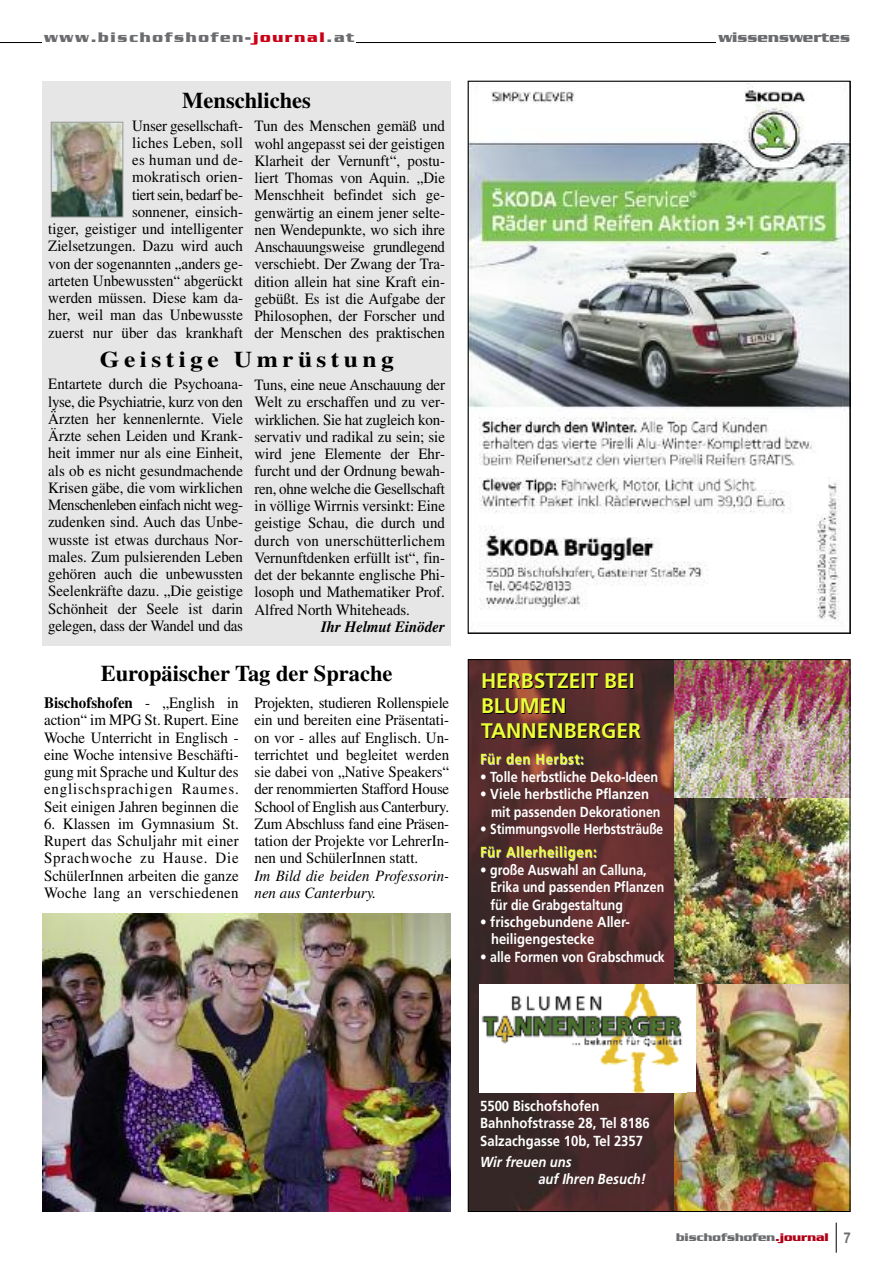
<style>
.page{position:relative;width:893px;height:1263px;background:#fff}
.page>*{position:absolute;margin:0;border:0;box-sizing:border-box;transform-origin:0 0}
.t1{font:700 22.5px "Times";color:#000}
.t2{font:700 22.5px "Times";letter-spacing:.175em;color:#000;scale:1.13 1}
.t3{font:700 21.15px/25.3px "Frutiger";color:#ebff38}
.t4{font:15.75px/17.2px "Times";color:#000;text-align:justify;scale:.95 1}
.t5{font:italic 15.75px/17.2px "Times";color:#000;scale:.95 1}
.t6{font:italic 700 15.75px "Times";color:#000;scale:.95 1}
.t7{font:700 15px "Serpentine";letter-spacing:.115em;color:#6b6c6f}
.t8{font:700 15px "Serpentine";color:#6b6c6f}
.t9{font:700 14.55px/17.4px "Frutiger";color:#fff;scale:.9 1}
.t10{font:700 14.55px "Frutiger";letter-spacing:.05em;color:#ebff38;scale:.9 1}
.t11{font:italic 700 14.55px/17.4px "Frutiger";color:#fff;scale:.9 1}
.t12{font:700 12px "Serpentine";color:#6b6c6f}
.s1{color:#ca0016}
.s2{font-weight:700}
.s3{color:#b10016}
.s4{font-family:"Helvetica";font-stretch:condensed;font-size:15px}
</style>
<div class="page">
<div style="left:43px;top:81px;width:408px;height:565px;background:#e6e6e6"></div>
<hr style="left:0;top:42px;width:850px;height:1px;background:#000">
<hr style="left:836px;top:1222px;width:1px;height:31px;background:#000">
<img style="left:53px;top:124px;width:68px;height:91px">
<div style="left:51px;top:122px;width:72px;height:95px;border:1px solid #999"></div>
<div style="left:716px;top:30px;width:136px;height:29px;background:#fff"></div>
<img style="left:470px;top:83px;width:378px;height:540px">
<div style="left:43px;top:30px;width:313px;height:29px;background:#fff"></div>
<img style="left:43px;top:914px;width:408px;height:297px">
<img style="left:470px;top:661px;width:204px;height:549px">
<img style="left:674px;top:797px;width:174px;height:187px">
<img style="left:674px;top:661px;width:174px;height:136px">
<img style="left:674px;top:984px;width:174px;height:226px">
<div style="left:479px;top:984px;width:216px;height:108px;background:#fff"></div>
<img style="left:481px;top:984px;width:202px;height:108px">
<p class="t7" style="left:44px;top:28px;width:312px">www.bischofshofen-<span class="s1">journal</span>.at</p>
<p class="t8" style="left:718px;top:28px;width:133px">wissenswertes</p>
<h1 class="t1" style="left:182px;top:93px;width:130px">Menschliches</h1>
<p class="t4" style="left:48px;top:118px;width:206px;text-align:right">Unser gesellschaft-<br>liches Leben, soll<br>es human und de-<br>mokratisch orien-<br>tiert sein, bedarf be-<br>sonnener, einsich-<br>tiger, geistiger und intelligenter<br>Zielsetzungen. Dazu wird auch von der sogenannten „anders ge&shy;arteten Unbewussten“ abgerückt werden müssen. Diese kam da&shy;her, weil man das Unbewusste zuerst nur über das krankhaft</p>
<p class="t4" style="left:254px;top:119px;width:202px">Tun des Menschen gemäß und wohl angepasst sei der geistigen Klarheit der Vernunft“, postu&shy;liert Thomas von Aquin. „Die Menschheit befindet sich ge&shy;genwärtig an einem jener selte&shy;nen Wendepunkte, wo sich ihre Anschauungsweise grundlegend verschiebt. Der Zwang der Tra&shy;dition allein hat sine Kraft ein&shy;gebüßt. Es ist die Aufgabe der Philosophen, der Forscher und der Menschen des praktischen</p>
<p class="t4" style="left:255px;top:378px;width:202px">Tuns, eine neue Anschauung der Welt zu erschaffen und zu ver&shy;wirklichen. Sie hat zugleich kon&shy;servativ und radikal zu sein; sie wird jene Elemente der Ehr&shy;furcht und der Ordnung bewah&shy;ren, ohne welche die Gesellschaft in völlige Wirrnis versinkt: Eine geistige Schau, die durch und durch von unerschütterlichem Vernunftdenken erfüllt ist“, fin&shy;det der bekannte englische Phi&shy;losoph und Mathematiker Prof.<br>Alfred North Whiteheads.</p>
<p class="t6" style="left:321px;top:621px;width:132px">Ihr Helmut Einöder</p>
<h1 class="t2" style="left:100px;top:352px;width:262px">Geistige Umrüstung</h1>
<p class="t4" style="left:48px;top:377px;width:206px">Entartete durch die Psychoana&shy;lyse, die Psychiatrie, kurz von den Ärzten her kennenlernte. Viele Ärzte sehen Leiden und Krank&shy;heit immer nur als eine Einheit, als ob es nicht gesundmachende Krisen gäbe, die vom wirklichen Menschenleben einfach nicht weg&shy;zudenken sind. Auch das Unbe&shy;wusste ist etwas durchaus Nor&shy;males. Zum pulsierenden Leben gehören auch die unbewussten Seelenkräfte dazu. „Die geistige Schönheit der Seele ist darin gelegen, dass der Wandel und das</p>
<h1 class="t1" style="left:101px;top:665px;width:293px">Europäischer Tag der Sprache</h1>
<p class="t4" style="left:44px;top:696px;width:206px"><span class="s2">Bischofshofen</span> - „English in action“ im MPG St. Rupert. Eine Woche Unterricht in Englisch - eine Woche intensive Beschäfti&shy;gung mit Sprache und Kultur des englischsprachigen Raumes.<br>Seit einigen Jahren beginnen die</p>
<p class="t4" style="left:44px;top:817px;width:206px">6. Klassen im Gymnasium St.<br>Rupert das Schuljahr mit einer Sprachwoche zu Hause. Die SchülerInnen arbeiten die ganze Woche lang an verschiedenen</p>
<p class="t4" style="left:254px;top:696px;width:206px">Projekten, studieren Rollenspiele ein und bereiten eine Präsentati&shy;on vor - alles auf Englisch. Un&shy;terrichtet und begleitet werden sie dabei von „Native Speakers“ der renommierten Stafford House School of English aus Canterbury.<br>Zum Abschluss fand eine Präsen&shy;tation der Projekte vor LehrerIn&shy;nen und SchülerInnen statt.</p>
<p class="t5" style="left:255px;top:868px;width:206px">Im Bild die beiden Professorin&shy;nen aus Canterbury.</p>
<h2 class="t3" style="left:481px;top:669px;width:162px">HERBSTZEIT BEI<br>BLUMEN<br>TANNENBERGER</h2>
<p class="t10" style="left:480px;top:753px;width:117px">Für den Herbst:</p>
<p class="t9" style="left:480px;top:769px;width:200px">• Tolle herbstliche Deko-Ideen</p>
<p class="t9" style="left:491px;top:786px;width:190px;text-indent:-11px">• Viele herbstliche Pflanzen mit passenden Dekorationen</p>
<p class="t9" style="left:480px;top:821px;width:205px">• Stimmungsvolle Herbststräuße</p>
<p class="t10" style="left:480px;top:846px;width:131px">Für Allerheiligen:</p>
<p class="t9" style="left:490px;top:862px;width:195px;text-indent:-10px">• große Auswahl an Calluna,<br>Erika und passenden Pflanzen für die Grabgestaltung</p>
<p class="t9" style="left:491px;top:914px;width:156px;text-indent:-11px">• frischgebundene Aller&shy;heiligengestecke</p>
<p class="t9" style="left:480px;top:949px;width:207px">• alle Formen von Grabschmuck</p>
<p class="t9" style="left:480px;top:1098px;width:190px">5500 Bischofshofen<br>Bahnhofstrasse 28, Tel 8186<br>Salzachgasse 10b, Tel 2357</p>
<p class="t11" style="left:538px;top:1154px;width:121px;text-indent:-58px">Wir freuen uns<br>auf Ihren Besuch!</p>
<p class="t12" style="left:676px;top:1230px;width:176px">bischofshofen<span class="s3">.journal</span> <span class="s4">7</span></p>
</div>
